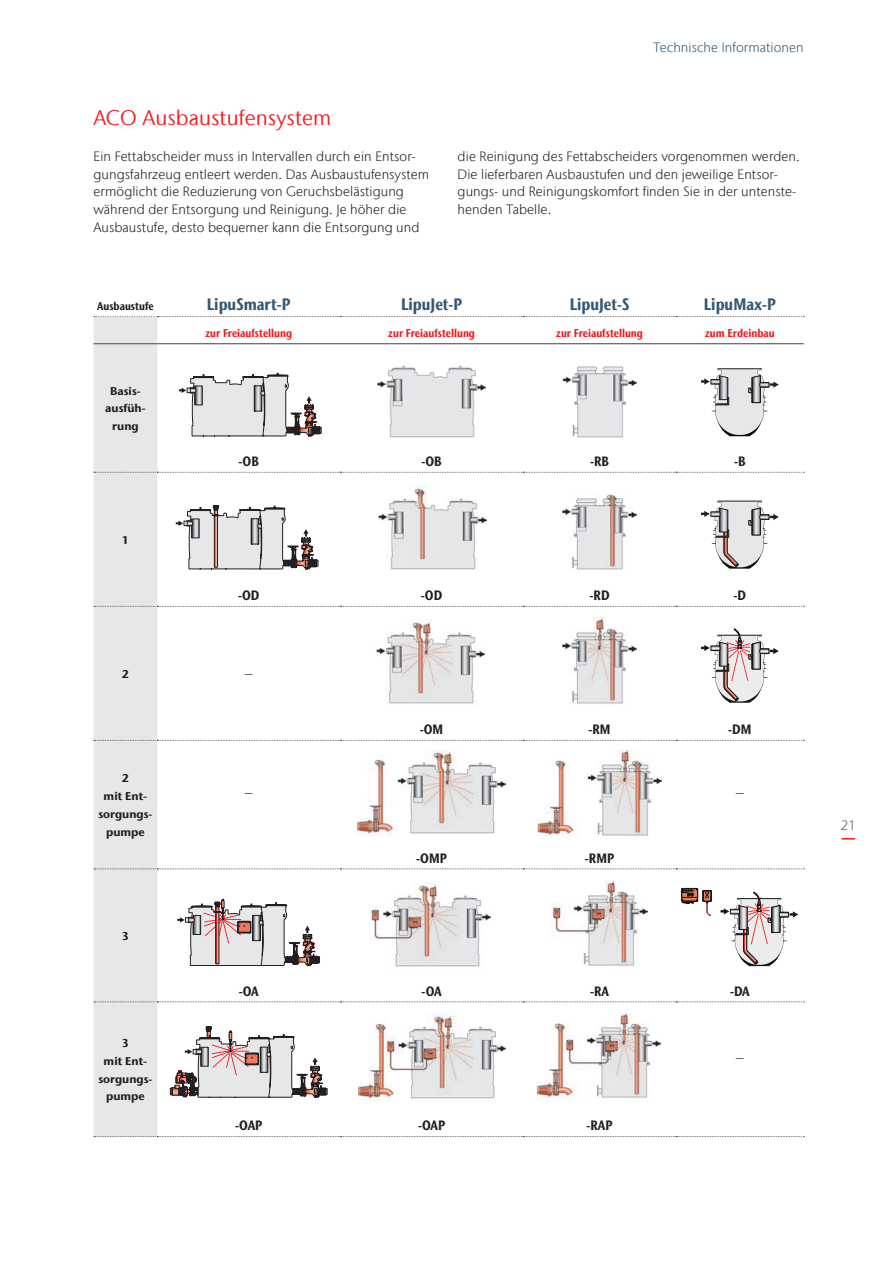
<style>
.page{position:relative;width:893px;height:1263px;background:#fff}
.page>*{position:absolute;margin:0;border:0;box-sizing:border-box;transform-origin:0 0}
.Intermediate_heading{font:21px "Stone Sans IIITC Com";letter-spacing:.005em;color:#ee1d23}
.X-axis___Dimensions{font:700 condensed 16.5px "Stone Sans IIITC Com";color:#335875}
.Body_copy{font:300 13.5px/17.9px "Stone Sans IIITC Com";letter-spacing:.005em;color:#231f20}
.X-axis{font:700 condensed 13.5px "Stone Sans IIITC Com";color:#231f20}
.Rubrication{font:300 13.5px "Stone Sans IIITC Com";letter-spacing:.005em;color:#335875}
.Text_left-justified{font:300 condensed 13.5px "Stone Sans IIITC Com";color:#231f20}
.t1{font:300 13.5px "Stone Sans IIITC Com";color:#57585a}
.X-axis___Dimensions-2{font:700 condensed 11.25px "Stone Sans IIITC Com";color:#ee1d23}
.X-axis___Dimensions-3{font:700 11.25px/17.9px "Stone Sans IIITC Com";color:#231f20;text-align:center}
.X-axis___Dimensions-4{font:700 condensed 11.25px "Stone Sans IIITC Com";color:#231f20}
</style>
<div class="page">
<svg style="left:842px;top:838px;width:13px;height:1px"></svg>
<div style="left:94px;top:317px;width:63px;height:819px;background:#e6e7e9"></div>
<svg style="left:94px;top:472px;width:710px;height:1px"></svg>
<svg style="left:94px;top:606px;width:710px;height:1px"></svg>
<svg style="left:94px;top:740px;width:710px;height:1px"></svg>
<svg style="left:94px;top:868px;width:710px;height:1px"></svg>
<svg style="left:94px;top:1001px;width:710px;height:1px"></svg>
<svg style="left:94px;top:1136px;width:710px;height:1px"></svg>
<svg style="left:94px;top:316px;width:710px;height:1px"></svg>
<hr style="left:94px;top:343px;width:63px;height:1px;background:#57585a">
<hr style="left:157px;top:343px;width:183px;height:1px;background:#57585a">
<hr style="left:340px;top:343px;width:183px;height:1px;background:#57585a">
<hr style="left:523px;top:343px;width:153px;height:1px;background:#57585a">
<hr style="left:676px;top:343px;width:128px;height:1px;background:#57585a">
<svg style="left:179px;top:373px;width:142px;height:63px"></svg>
<img style="left:377px;top:365px;width:108px;height:73px">
<img style="left:562px;top:366px;width:74px;height:72px">
<hr style="left:718px;top:368px;width:43px;height:1px;background:#231f20">
<svg style="left:701px;top:369px;width:78px;height:67px"></svg>
<svg style="left:176px;top:505px;width:142px;height:64px"></svg>
<img style="left:378px;top:485px;width:108px;height:85px">
<img style="left:561px;top:494px;width:76px;height:76px">
<svg style="left:701px;top:501px;width:78px;height:68px"></svg>
<img style="left:376px;top:619px;width:109px;height:85px">
<img style="left:561px;top:618px;width:76px;height:87px">
<svg style="left:701px;top:628px;width:78px;height:75px"></svg>
<img style="left:358px;top:749px;width:147px;height:89px">
<img style="left:536px;top:750px;width:126px;height:87px">
<svg style="left:177px;top:899px;width:143px;height:67px"></svg>
<img style="left:370px;top:882px;width:121px;height:85px">
<img style="left:551px;top:880px;width:97px;height:87px">
<svg style="left:720px;top:892px;width:78px;height:74px"></svg>
<svg style="left:681px;top:888px;width:31px;height:28px"></svg>
<svg style="left:170px;top:1026px;width:157px;height:71px"></svg>
<img style="left:358px;top:1014px;width:148px;height:87px">
<img style="left:536px;top:1012px;width:125px;height:87px">
<p class="Intermediate_heading" style="left:94px;top:105px;width:239px">ACO Ausbaustufensystem</p>
<p class="Body_copy" style="left:94px;top:147px;width:337px">Ein Fettabscheider muss in Intervallen durch ein Entsor&shy;gungsfahrzeug entleert werden. Das Ausbaustufensystem ermöglicht die Reduzierung von Geruchsbelästigung während der Entsorgung und Reinigung. Je höher die Ausbaustufe, desto bequemer kann die Entsorgung und</p>
<p class="Rubrication" style="left:653px;top:38px;width:152px">Technische Informationen</p>
<p class="Body_copy" style="left:458px;top:147px;width:344px">die Reinigung des Fettabscheiders vorgenommen werden.</p>
<p class="Body_copy" style="left:458px;top:165px;width:340px">Die lieferbaren Ausbaustufen und den jeweilige Entsor&shy;gungs- und Reinigungskomfort finden Sie in der untenste&shy;henden Tabelle.</p>
<p class="X-axis___Dimensions-4" style="left:97px;top:299px;width:58px">Ausbaustufe</p>
<p class="X-axis___Dimensions" style="left:207px;top:294px;width:85px">LipuSmart-P</p>
<p class="X-axis___Dimensions" style="left:401px;top:294px;width:63px">LipuJet-P</p>
<p class="X-axis___Dimensions" style="left:570px;top:294px;width:61px">LipuJet-S</p>
<p class="X-axis___Dimensions" style="left:704px;top:294px;width:73px">LipuMax-P</p>
<p class="X-axis___Dimensions-2" style="left:205px;top:326px;width:88px">zur Freiaufstellung</p>
<p class="X-axis___Dimensions-2" style="left:388px;top:326px;width:88px">zur Freiaufstellung</p>
<p class="X-axis___Dimensions-2" style="left:556px;top:326px;width:88px">zur Freiaufstellung</p>
<p class="X-axis___Dimensions-2" style="left:705px;top:326px;width:71px">zum Erdeinbau</p>
<p class="X-axis___Dimensions-3" style="left:105px;top:381px;width:42px">Basis&shy;ausfüh&shy;rung</p>
<p class="X-axis___Dimensions-3" style="left:122px;top:530px;width:9px">1</p>
<p class="X-axis" style="left:239px;top:453px;width:22px">-OB</p>
<p class="X-axis" style="left:421px;top:453px;width:22px">-OB</p>
<p class="X-axis" style="left:590px;top:453px;width:20px">-RB</p>
<p class="X-axis" style="left:734px;top:453px;width:13px">-B</p>
<p class="X-axis" style="left:238px;top:587px;width:23px">-OD</p>
<p class="X-axis" style="left:421px;top:587px;width:23px">-OD</p>
<p class="X-axis" style="left:590px;top:587px;width:21px">-RD</p>
<p class="X-axis" style="left:734px;top:587px;width:14px">-D</p>
<p class="X-axis___Dimensions-3" style="left:122px;top:665px;width:9px">2</p>
<p class="Text_left-justified" style="left:244px;top:666px;width:10px">—</p>
<p class="X-axis" style="left:420px;top:721px;width:25px">-OM</p>
<p class="X-axis" style="left:588px;top:721px;width:24px">-RM</p>
<p class="X-axis" style="left:728px;top:721px;width:25px">-DM</p>
<p class="X-axis___Dimensions-3" style="left:122px;top:769px;width:9px">2</p>
<p class="X-axis___Dimensions-3" style="left:98px;top:787px;width:56px">mit Ent&shy;sorgungs&shy;pumpe</p>
<p class="Text_left-justified" style="left:244px;top:785px;width:10px">—</p>
<p class="Text_left-justified" style="left:735px;top:785px;width:10px">—</p>
<p class="X-axis" style="left:416px;top:849px;width:32px">-OMP</p>
<p class="X-axis" style="left:585px;top:849px;width:31px">-RMP</p>
<p class="X-axis___Dimensions-3" style="left:122px;top:927px;width:9px">3</p>
<p class="X-axis" style="left:239px;top:982px;width:21px">-OA</p>
<p class="X-axis" style="left:422px;top:982px;width:21px">-OA</p>
<p class="X-axis" style="left:590px;top:982px;width:20px">-RA</p>
<p class="X-axis" style="left:730px;top:982px;width:21px">-DA</p>
<p class="X-axis___Dimensions-3" style="left:122px;top:1034px;width:9px">3</p>
<p class="X-axis___Dimensions-3" style="left:98px;top:1051px;width:56px">mit Ent&shy;sorgungs&shy;pumpe</p>
<p class="Text_left-justified" style="left:735px;top:1050px;width:10px">—</p>
<p class="X-axis" style="left:235px;top:1117px;width:29px">-OAP</p>
<p class="X-axis" style="left:418px;top:1117px;width:29px">-OAP</p>
<p class="X-axis" style="left:587px;top:1117px;width:28px">-RAP</p>
<p class="t1" style="left:841px;top:816px;width:16px">21</p>
</div>
